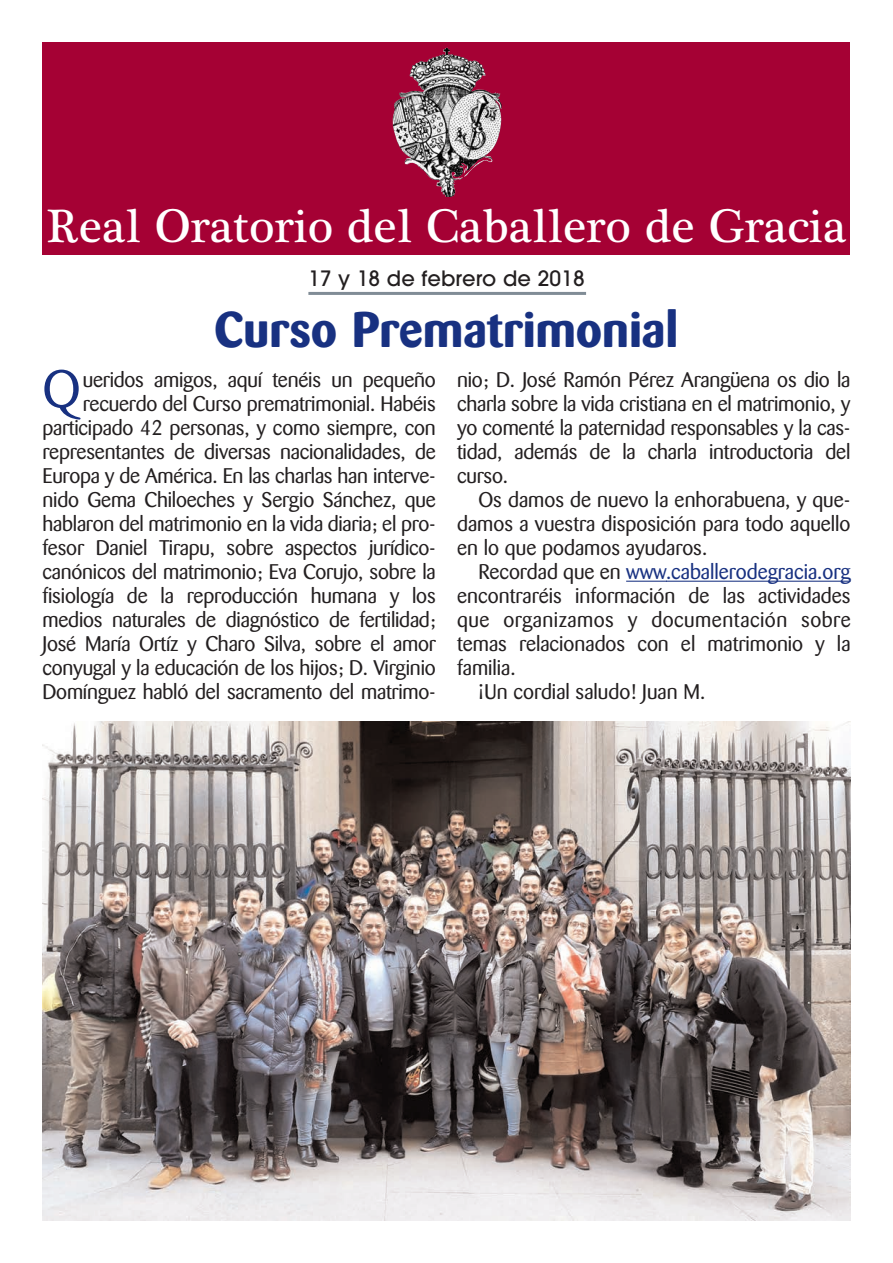
<style>
.page{position:relative;width:893px;height:1263px;background:#fff}
.page>*{position:absolute;margin:0;border:0;box-sizing:border-box;transform-origin:0 0}
.t1{font:52.35px "Barmeno";color:#183181}
.t2{font:700 49.5px "Barmeno";letter-spacing:.005em;color:#183181}
.t3{font:48px "Plantagenet Cherokee";color:#fff}
.t4{font:21px/24px "Barmeno";letter-spacing:-.01em;color:#231f20;text-align:justify}
.t5{font:21px "Barmeno";color:#183181}
.t6{font:21px "Barmeno";letter-spacing:.02em;color:#231f20}
.t7{font:500 21px "Avant Garde";letter-spacing:.005em;color:#231f20}
.s1{color:#231f20}
</style>
<div class="page">
<hr style="left:626px;top:581px;width:41px;height:1px;background:#183181">
<hr style="left:666px;top:581px;width:184px;height:1px;background:#183181">
<div style="left:43px;top:43px;width:807px;height:212px;background:#a50134"></div>
<img style="left:393px;top:48px;width:99px;height:149px">
<hr style="left:308px;top:292px;width:278px;height:3px;background:#808c96">
<img style="left:43px;top:721px;width:807px;height:499px">
<h3 class="t3" style="left:47px;top:198px;width:801px">Real Oratorio del Caballero de Gracia</h3>
<p class="t7" style="left:308px;top:270px;width:278px">17 y 18 de febrero de 2018</p>
<h2 class="t2" style="left:214px;top:305px;width:465px">Curso Prematrimonial</h2>
<h1 class="t1" style="left:43px;top:367px;width:40px">Q</h1>
<p class="t4" style="left:43px;top:369px;width:395px;text-align:right">ueridos amigos, aquí tenéis un pequeño recuerdo del Curso prematrimonial. Habéis participado 42 personas, y como siempre, con representantes de diversas nacionalidades, de Europa y de América. En las charlas han interve&shy;nido Gema Chiloeches y Sergio Sánchez, que hablaron del matrimonio en la vida diaria; el pro&shy;fesor Daniel Tirapu, sobre aspectos jurídico&shy;canónicos del matrimonio; Eva Corujo, sobre la fisiología de la reproducción humana y los medios naturales de diagnóstico de fertilidad; José María Ortíz y Charo Silva, sobre el amor conyugal y la educación de los hijos; D. Virginio Domínguez habló del sacramento del matrimo-</p>
<p class="t4" style="left:457px;top:369px;width:395px">nio; D. José Ramón Pérez Arangüena os dio la charla sobre la vida cristiana en el matrimonio, y yo comenté la paternidad responsables y la cas&shy;tidad, además de la charla introductoria del curso.</p>
<p class="t4" style="left:457px;top:490px;width:395px;text-indent:21px">Os damos de nuevo la enhorabuena, y que&shy;damos a vuestra disposición para todo aquello en lo que podamos ayudaros.</p>
<p class="t5" style="left:478px;top:563px;width:374px"><span class="s1">Recordad que en</span> www.caballerodegracia.org</p>
<p class="t4" style="left:457px;top:585px;width:395px">encontraréis información de las actividades</p>
<p class="t6" style="left:457px;top:611px;width:395px">que organizamos y documentación sobre</p>
<p class="t4" style="left:457px;top:633px;width:395px">temas relacionados con el matrimonio y la</p>
<p class="t4" style="left:457px;top:657px;width:60px">familia.</p>
<p class="t4" style="left:478px;top:681px;width:228px">¡Un cordial saludo! Juan M.</p>
</div>
